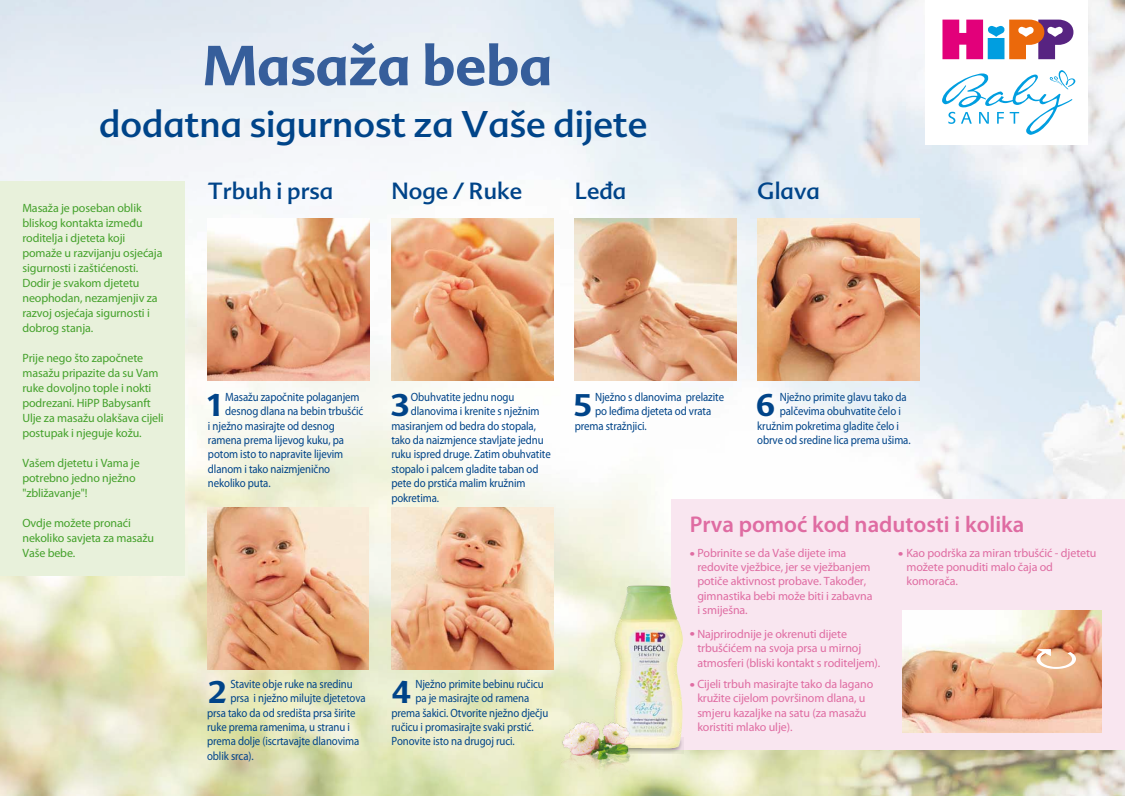
<style>
.page{position:relative;width:1125px;height:796px;background:#fff}
.page>*{position:absolute;margin:0;border:0;box-sizing:border-box;transform-origin:0 0}
.t1{font:700 54.97px "Advert";color:#365e9b}
.t2{font:36.3px "Advert";color:#004489}
.t3{font:700 30.53px "Advert";color:#004489}
.t4{font:22.8px "Advert";color:#004489}
.t5{font:600 22.8px "Myriad Pro";color:#df6ca2}
.t6{font:12px "Myriad Pro";letter-spacing:-.01em;color:#004489;scale:.9 1}
.t7{font:12px/15px "Myriad Pro";letter-spacing:-.01em;color:#44a12b}
.t8{font:12px/14.4px "Myriad Pro";letter-spacing:-.01em;color:#df6ca2}
.t9{font:300 11.4px "Advert";color:#df6ca2}
.s1{font-family:"Advert";font-weight:300;font-size:11.4px}
</style>
<div class="page">
<img style="left:0;top:0;width:1125px;height:795px">
<div style="left:0;top:181px;width:185px;height:394px;background:#e8f1db"></div>
<div style="left:925px;top:0;width:163px;height:144px;background:#fff"></div>
<svg style="left:942px;top:20px;width:131px;height:39px"></svg>
<svg style="left:942px;top:70px;width:133px;height:65px"></svg>
<img style="left:757px;top:219px;width:162px;height:161px">
<img style="left:575px;top:219px;width:162px;height:161px">
<img style="left:208px;top:219px;width:162px;height:161px">
<img style="left:207px;top:507px;width:162px;height:162px">
<img style="left:391px;top:219px;width:162px;height:161px">
<img style="left:391px;top:507px;width:162px;height:162px">
<div style="left:672px;top:498px;width:453px;height:251px;background:#f9e6f0"></div>
<svg style="left:654px;top:748px;width:30px;height:6px"></svg>
<img style="left:614px;top:585px;width:69px;height:163px">
<img style="left:554px;top:707px;width:100px;height:72px">
<img style="left:902px;top:610px;width:200px;height:122px">
<svg style="left:1036px;top:648px;width:40px;height:20px"></svg>
<h1 class="t1" style="left:203px;top:31px;width:351px">Masaža beba</h1>
<h2 class="t2" style="left:99px;top:102px;width:550px">dodatna sigurnost za Vaše dijete</h2>
<p class="t7" style="left:22px;top:200px;width:142px">Masaža je poseban oblik bliskog kontakta između roditelja i djeteta koji pomaže u razvijanju osjećaja sigurnosti i zaštićenosti.<br>Dodir je svakom djetetu neophodan, nezamjenjiv za razvoj osjećaja sigurnosti i dobrog stanja.</p>
<p class="t7" style="left:22px;top:350px;width:143px">Prije nego što započnete masažu pripazite da su Vam ruke dovoljno tople i nokti podrezani. HiPP Babysanft<br>Ulje za masažu olakšava cijeli postupak i njeguje kožu.</p>
<p class="t7" style="left:22px;top:455px;width:119px">Vašem djetetu i Vama je potrebno jedno nježno "zbližavanje"!</p>
<p class="t7" style="left:22px;top:515px;width:133px">Ovdje možete pronaći nekoliko savjeta za masažu<br>Vaše bebe.</p>
<h3 class="t4" style="left:208px;top:177px;width:127px">Trbuh i prsa</h3>
<h3 class="t4" style="left:391px;top:177px;width:132px">Noge / Ruke</h3>
<h3 class="t4" style="left:575px;top:177px;width:53px">Leda¯</h3>
<h3 class="t4" style="left:757px;top:177px;width:64px">Glava</h3>
<p class="t6" style="left:225px;top:389px;width:151px">Masažu započnite polaganjem</p>
<p class="t6" style="left:225px;top:404px;width:155px">desnog dlana na bebin trbušćić</p>
<p class="t6" style="left:208px;top:418px;width:142px">i nježno masirajte od desnog</p>
<p class="t6" style="left:208px;top:432px;width:153px">ramena prema lijevog kuku, pa</p>
<p class="t6" style="left:208px;top:447px;width:152px">potom isto to napravite lijevim</p>
<p class="t6" style="left:208px;top:461px;width:137px">dlanom i tako naizmjenično</p>
<p class="t6" style="left:208px;top:476px;width:71px">nekoliko puta.</p>
<h3 class="t3" style="left:208px;top:386px;width:15px">1</h3>
<p class="t6" style="left:230px;top:676px;width:137px">Stavite obje ruke na sredinu</p>
<p class="t6" style="left:230px;top:690px;width:152px">prsa i nježno milujte djetetova</p>
<p class="t6" style="left:207px;top:705px;width:166px">prsa tako da od središta prsa širite</p>
<p class="t6" style="left:207px;top:719px;width:160px">ruke prema ramenima, u stranu i</p>
<p class="t6" style="left:207px;top:734px;width:171px">prema dolje (iscrtavajte dlanovima</p>
<p class="t6" style="left:207px;top:748px;width:53px">oblik srca).</p>
<h3 class="t3" style="left:208px;top:672px;width:20px">2</h3>
<p class="t6" style="left:411px;top:389px;width:117px">Obuhvatite jednu nogu</p>
<p class="t6" style="left:411px;top:404px;width:144px">dlanovima i krenite s nježnim</p>
<p class="t6" style="left:391px;top:418px;width:162px">masiranjem od bedra do stopala,</p>
<p class="t6" style="left:391px;top:432px;width:171px">tako da naizmjence stavljate jednu</p>
<p class="t6" style="left:391px;top:447px;width:179px">ruku ispred druge. Zatim obuhvatite</p>
<p class="t6" style="left:391px;top:461px;width:165px">stopalo i palcem gladite taban od</p>
<p class="t6" style="left:391px;top:476px;width:150px">pete do prstića malim kružnim</p>
<p class="t6" style="left:391px;top:490px;width:55px">pokretima.</p>
<h3 class="t3" style="left:391px;top:386px;width:20px">3</h3>
<p class="t6" style="left:415px;top:676px;width:144px">Nježno primite bebinu ručicu</p>
<p class="t6" style="left:415px;top:690px;width:128px">pa je masirajte od ramena</p>
<p class="t6" style="left:391px;top:705px;width:176px">prema šakici. Otvorite nježno dječju</p>
<p class="t6" style="left:391px;top:719px;width:160px">ručicu i promasirajte svaki prstić.</p>
<p class="t6" style="left:391px;top:734px;width:139px">Ponovite isto na drugoj ruci.</p>
<h3 class="t3" style="left:392px;top:672px;width:20px">4</h3>
<p class="t6" style="left:595px;top:389px;width:145px">Nježno s dlanovima prelazite</p>
<p class="t6" style="left:595px;top:404px;width:131px">po leđima djeteta od vrata</p>
<p class="t6" style="left:575px;top:418px;width:81px">prema stražnjici.</p>
<h3 class="t3" style="left:574px;top:386px;width:20px">5</h3>
<p class="t6" style="left:780px;top:389px;width:143px">Nježno primite glavu tako da</p>
<p class="t6" style="left:780px;top:404px;width:136px">palčevima obuhvatite čelo i</p>
<p class="t6" style="left:757px;top:418px;width:159px">kružnim pokretima gladite čelo i</p>
<p class="t6" style="left:757px;top:432px;width:172px">obrve od sredine lica prema ušima.</p>
<h3 class="t3" style="left:756px;top:386px;width:20px">6</h3>
<h3 class="t5" style="left:690px;top:510px;width:336px">Prva pomoć kod nadutosti i kolika</h3>
<p class="t9" style="left:690px;top:547px;width:7px">•</p>
<p class="t8" style="left:907px;top:545px;width:192px">Kao podrška za miran trbušćić - djetetu možete ponuditi malo čaja od komorača.</p>
<p class="t8" style="left:697px;top:545px;width:177px">Pobrinite se da Vaše dijete ima redovite vježbice, jer se vježbanjem potiče aktivnost probave. Također, gimnastika bebi može biti i zabavna i smiješna.</p>
<p class="t8" style="left:697px;top:640px;width:185px">trbušćićem na svoja prsa u mirnoj atmosferi (bliski kontakt s roditeljem).</p>
<p class="t8" style="left:697px;top:691px;width:171px;text-align:justify">kružite cijelom površinom dlana, u smjeru kazaljke na satu (za masažu koristiti mlako ulje).</p>
<p class="t9" style="left:898px;top:547px;width:7px">•</p>
<p class="t8" style="left:690px;top:626px;width:159px"><span class="s1">•</span> Najprirodnije je okrenuti dijete</p>
<p class="t8" style="left:690px;top:676px;width:185px"><span class="s1">•</span> Cijeli trbuh masirajte tako da lagano</p>
</div>
